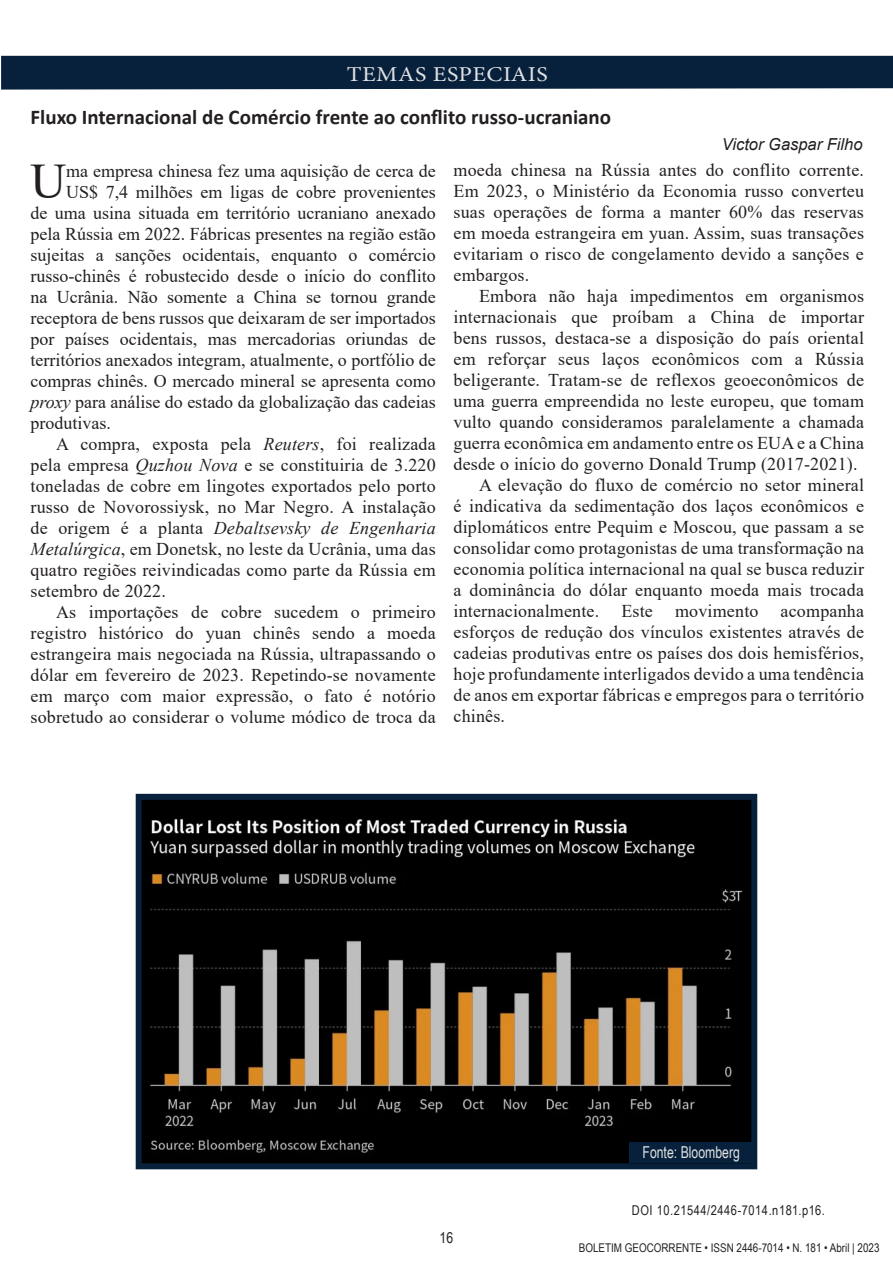
<style>
.page{position:relative;width:893px;height:1263px;background:#fff}
.page>*{position:absolute;margin:0;border:0;box-sizing:border-box;transform-origin:0 0}
.INÍCIO_DO_TEXTO{font:49.65px "Times New Roman";color:#231f20}
.Título_das_seções__R{font:21.15px "Minion Pro";letter-spacing:.02em;color:#e0e1e3;scale:1.14 1}
.TÍTULO{font:700 21px "Calibri";color:#231f20}
.FORMATAÇÃO_TEXTO{font:18px/21px "Times New Roman";letter-spacing:.01em;color:#231f20;text-align:justify}
.INÍCIO_DO_TEXTO-2{font:18px "Times New Roman";color:#231f20}
.NOME_DO_PESQUISADOR{font:italic 16.5px "Arial";color:#231f20}
.t1{font:16.5px "Arial Narrow";color:#e0e1e3;scale:.91 1}
.t2{font:15px "Arial Narrow";color:#231f20}
.NOME_DO_PESQUISADOR-2{font:13.5px "Arial Narrow";letter-spacing:.04em;color:#231f20}
.t3{font:12px "Arial Narrow";color:#231f20}
.s1{font-style:italic}
</style>
<div class="page">
<div style="left:1px;top:56px;width:892px;height:34px;background:#07213c"></div>
<img style="left:143px;top:801px;width:607px;height:361px">
<div style="left:136px;top:794px;width:621px;height:375px;border:6px solid #07213c"></div>
<div style="left:629px;top:1142px;width:124px;height:21px;background:#07213c"></div>
<p class="Título_das_seções__R" style="left:347px;top:60px;width:178px">TEMAS ESPECIAIS</p>
<p class="TÍTULO" style="left:31px;top:102px;width:582px">Fluxo Internacional de Comércio frente ao conflito russo-ucraniano</p>
<p class="NOME_DO_PESQUISADOR" style="left:722px;top:133px;width:142px">Victor Gaspar Filho</p>
<p class="INÍCIO_DO_TEXTO" style="left:30px;top:146px;width:37px">U</p>
<p class="INÍCIO_DO_TEXTO-2" style="left:66px;top:158px;width:371px">ma empresa chinesa fez uma aquisição de cerca de</p>
<p class="INÍCIO_DO_TEXTO-2" style="left:66px;top:179px;width:371px">US$ 7,4 milhões em ligas de cobre provenientes</p>
<p class="INÍCIO_DO_TEXTO-2" style="left:31px;top:200px;width:407px">de uma usina situada em território ucraniano anexado</p>
<p class="INÍCIO_DO_TEXTO-2" style="left:31px;top:221px;width:407px">pela Rússia em 2022. Fábricas presentes na região estão</p>
<p class="INÍCIO_DO_TEXTO-2" style="left:31px;top:242px;width:407px">sujeitas a sanções ocidentais, enquanto o comércio</p>
<p class="INÍCIO_DO_TEXTO-2" style="left:31px;top:263px;width:407px">russo-chinês é robustecido desde o início do conflito</p>
<p class="INÍCIO_DO_TEXTO-2" style="left:31px;top:284px;width:407px">na Ucrânia. Não somente a China se tornou grande</p>
<p class="INÍCIO_DO_TEXTO-2" style="left:31px;top:305px;width:407px">receptora de bens russos que deixaram de ser importados</p>
<p class="INÍCIO_DO_TEXTO-2" style="left:31px;top:326px;width:407px">por países ocidentais, mas mercadorias oriundas de</p>
<p class="INÍCIO_DO_TEXTO-2" style="left:31px;top:347px;width:407px">territórios anexados integram, atualmente, o portfólio de</p>
<p class="INÍCIO_DO_TEXTO-2" style="left:31px;top:368px;width:407px">compras chinês. O mercado mineral se apresenta como</p>
<p class="INÍCIO_DO_TEXTO-2" style="left:31px;top:389px;width:407px"><span class="s1">proxy</span> para análise do estado da globalização das cadeias</p>
<p class="INÍCIO_DO_TEXTO-2" style="left:31px;top:410px;width:82px">produtivas.</p>
<p class="FORMATAÇÃO_TEXTO" style="left:31px;top:432px;width:407px;text-indent:26px">A compra, exposta pela <span class="s1">Reuters</span>, foi realizada pela empresa <span class="s1">Quzhou Nova</span> e se constituiria de 3.220 toneladas de cobre em lingotes exportados pelo porto russo de Novorossiysk, no Mar Negro. A instalação de origem é a planta <span class="s1">Debaltsevsky de Engenharia Metalúrgica</span>, em Donetsk, no leste da Ucrânia, uma das quatro regiões reivindicadas como parte da Rússia em setembro de 2022.</p>
<p class="FORMATAÇÃO_TEXTO" style="left:31px;top:600px;width:407px;text-indent:26px">As importações de cobre sucedem o primeiro registro histórico do yuan chinês sendo a moeda estrangeira mais negociada na Rússia, ultrapassando o dólar em fevereiro de 2023. Repetindo-se novamente em março com maior expressão, o fato é notório sobretudo ao considerar o volume módico de troca da</p>
<p class="FORMATAÇÃO_TEXTO" style="left:454px;top:159px;width:412px">moeda chinesa na Rússia antes do conflito corrente.<br>Em 2023, o Ministério da Economia russo converteu suas operações de forma a manter 60% das reservas em moeda estrangeira em yuan. Assim, suas transações evitariam o risco de congelamento devido a sanções e embargos.</p>
<p class="FORMATAÇÃO_TEXTO" style="left:454px;top:285px;width:412px;text-indent:26px">Embora não haja impedimentos em organismos internacionais que proíbam a China de importar bens russos, destaca-se a disposição do país oriental em reforçar seus laços econômicos com a Rússia beligerante. Tratam-se de reflexos geoeconômicos de uma guerra empreendida no leste europeu, que tomam vulto quando consideramos paralelamente a chamada guerra econômica em andamento entre os EUA e a China desde o início do governo Donald Trump (2017-2021).</p>
<p class="FORMATAÇÃO_TEXTO" style="left:454px;top:474px;width:412px;text-indent:26px">A elevação do fluxo de comércio no setor mineral é indicativa da sedimentação dos laços econômicos e diplomáticos entre Pequim e Moscou, que passam a se consolidar como protagonistas de uma transformação na economia política internacional na qual se busca reduzir a dominância do dólar enquanto moeda mais trocada internacionalmente. Este movimento acompanha esforços de redução dos vínculos existentes através de cadeias produtivas entre os países dos dois hemisférios, hoje profundamente interligados devido a uma tendência de anos em exportar fábricas e empregos para o território chinês.</p>
<p class="t1" style="left:642px;top:1140px;width:109px">Fonte: Bloomberg</p>
<p class="NOME_DO_PESQUISADOR-2" style="left:632px;top:1200px;width:195px">DOI 10.21544/2446-7014.n181.p16.</p>
<p class="t2" style="left:440px;top:1226px;width:15px">16</p>
<p class="t3" style="left:579px;top:1239px;width:302px">BOLETIM GEOCORRENTE • ISSN 2446-7014 • N. 181 • Abril | 2023</p>
</div>
